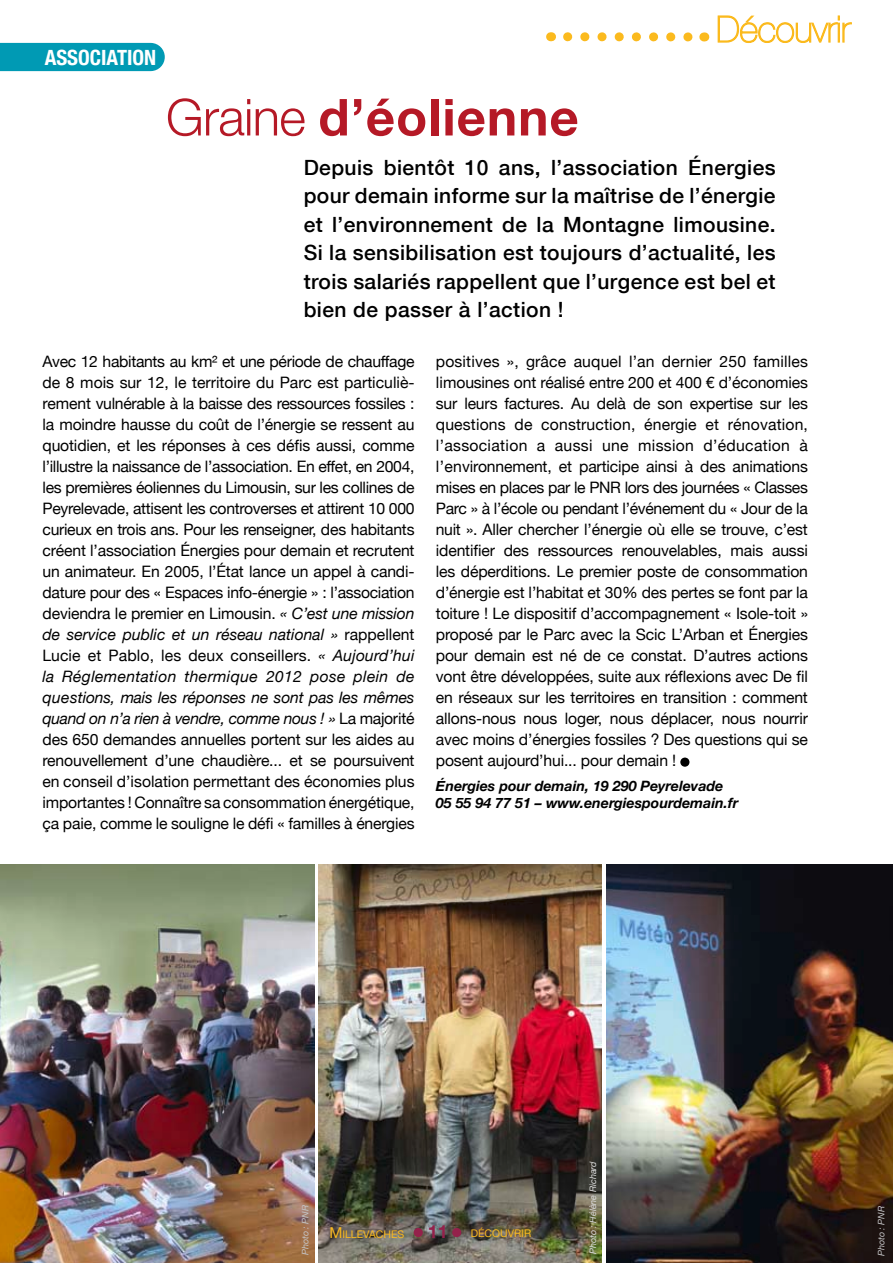
<style>
.page{position:relative;width:893px;height:1263px;background:#fff}
.page>*{position:absolute;margin:0;border:0;box-sizing:border-box;transform-origin:0 0}
.t1{font:700 54px "Times";color:#94214b}
.t2{font:700 54px "Times";color:#000}
.t3{font:700 51px "Helvetica Neue";letter-spacing:.02em;color:#b51926}
.t4{font:500 21px/28.5px "Helvetica Neue";letter-spacing:.02em;color:#000;text-align:justify}
.t5{font:700 condensed 21px "Helvetica Neue";color:#fff}
.t6{font:700 18px "Helvetica Neue";color:#94214b}
.t7{font:15.75px/21px "Helvetica Neue";letter-spacing:-.01em;color:#000;text-align:justify}
.t8{font:italic 700 14.25px/16.5px "Helvetica Neue";color:#000}
.t9{font:10.5px "Helvetica Neue";color:#fbba1e}
.t10{font:italic 9px "Helvetica Neue";color:#dadada}
.t11{font:italic 9px "Helvetica Neue";color:#c4c4c6}
.s1{font-weight:300}
.s2{font-style:italic}
.s3{font-size:15px}
</style>
<div class="page">
<img style="left:0;top:864px;width:315px;height:399px">
<div style="left:0;top:43px;width:165px;height:28px;background:#009ab4"></div>
<img style="left:606px;top:864px;width:287px;height:399px">
<img style="left:319px;top:864px;width:282px;height:399px">
<svg style="left:568px;top:32px;width:125px;height:9px"></svg>
<svg style="left:717px;top:15px;width:135px;height:28px"></svg>
<h3 class="t5" style="left:45px;top:45px;width:113px">ASSOCIATI ON</h3>
<h2 class="t3" style="left:166px;top:86px;width:414px"><span class="s1">Graine</span> d’éolienne</h2>
<p class="t4" style="left:304px;top:153px;width:473px">Depuis bientôt 10 ans, l’association Énergies pour demain informe sur la maîtrise de l’énergie et l’environnement de la Montagne limousine.<br>Si la sensibilisation est toujours d’actualité, les trois salariés rappellent que l’urgence est bel et bien de passer à l’action !</p>
<p class="t7" style="left:43px;top:351px;width:374px">Avec 12 habitants au km² et une période de chauffage de 8 mois sur 12, le territoire du Parc est particuliè&shy;rement vulnérable à la baisse des ressources fossiles : la moindre hausse du coût de l’énergie se ressent au quotidien, et les réponses à ces défis aussi, comme l’illustre la naissance de l’association. En effet, en 2004, les premières éoliennes du Limousin, sur les collines de Peyrelevade, attisent les controverses et attirent 10 000 curieux en trois ans. Pour les renseigner, des habitants créent l’association énergies pour demain et recrutent un animateur. En 2005, l’État lance un appel à candi&shy;dature pour des « Espaces info-énergie » : l’association deviendra le premier en Limousin. <span class="s2">« C’est une mission de service public et un réseau national »</span> rappellent Lucie et Pablo, les deux conseillers. <span class="s2">« Aujourd’hui la Réglementation thermique 2012 pose plein de questions, mais les réponses ne sont pas les mêmes quand on n’a rien à vendre, comme nous ! »</span> La majorité des 650 demandes annuelles portent sur les aides au renouvellement d’une chaudière... et se poursuivent en conseil d’isolation permettant des économies plus importantes ! Connaître sa consommation énergétique, ça paie, comme le souligne le défi « familles à énergies</p>
<p class="t7" style="left:436px;top:350px;width:374px">positives », grâce auquel l’an dernier 250 familles limousines ont réalisé entre 200 et 400 € d’économies sur leurs factures. Au delà de son expertise sur les questions de construction, énergie et rénovation, l’association a aussi une mission d’éducation à l’environnement, et participe ainsi à des animations mises en places par le PNR lors des journées « Classes Parc » à l’école ou pendant l’événement du « Jour de la nuit ». Aller chercher l’énergie où elle se trouve, c’est identifier des ressources renouvelables, mais aussi les déperditions. Le premier poste de consommation d’énergie est l’habitat et 30% des pertes se font par la toiture ! Le dispositif d’accompagnement « Isole-toit » proposé par le Parc avec la Scic L’Arban et énergies pour demain est né de ce constat. D’autres actions vont être développées, suite aux réflexions avec De fil en réseaux sur les territoires en transition : comment allons-nous nous loger, nous déplacer, nous nourrir avec moins d’énergies fossiles ? Des questions qui se posent aujourd’hui... pour demain !</p>
<h1 class="t2" style="left:676px;top:696px;width:15px">.</h1>
<p class="t8" style="left:436px;top:778px;width:304px">Énergies pour demain, 19 290 Peyrelevade<br>05 55 94 77 51 – www.energiespourdemain.fr</p>
<p class="t11" style="left:300px;top:1255px;width:52px;rotate:-90deg">Photo : PNR</p>
<p class="t9" style="left:329px;top:1228px;width:76px"><span class="s3">M</span>ILLEVACHES</p>
<h1 class="t1" style="left:409px;top:1166px;width:15px">.</h1>
<p class="t6" style="left:428px;top:1220px;width:22px">11</p>
<h1 class="t1" style="left:448px;top:1166px;width:15px">.</h1>
<p class="t9" style="left:471px;top:1227px;width:62px">DÉCOUVRIR</p>
<p class="t10" style="left:587px;top:1254px;width:94px;rotate:-90deg">Photo : Hélène Richard</p>
<p class="t11" style="left:876px;top:1256px;width:52px;rotate:-90deg">Photo : PNR</p>
</div>
